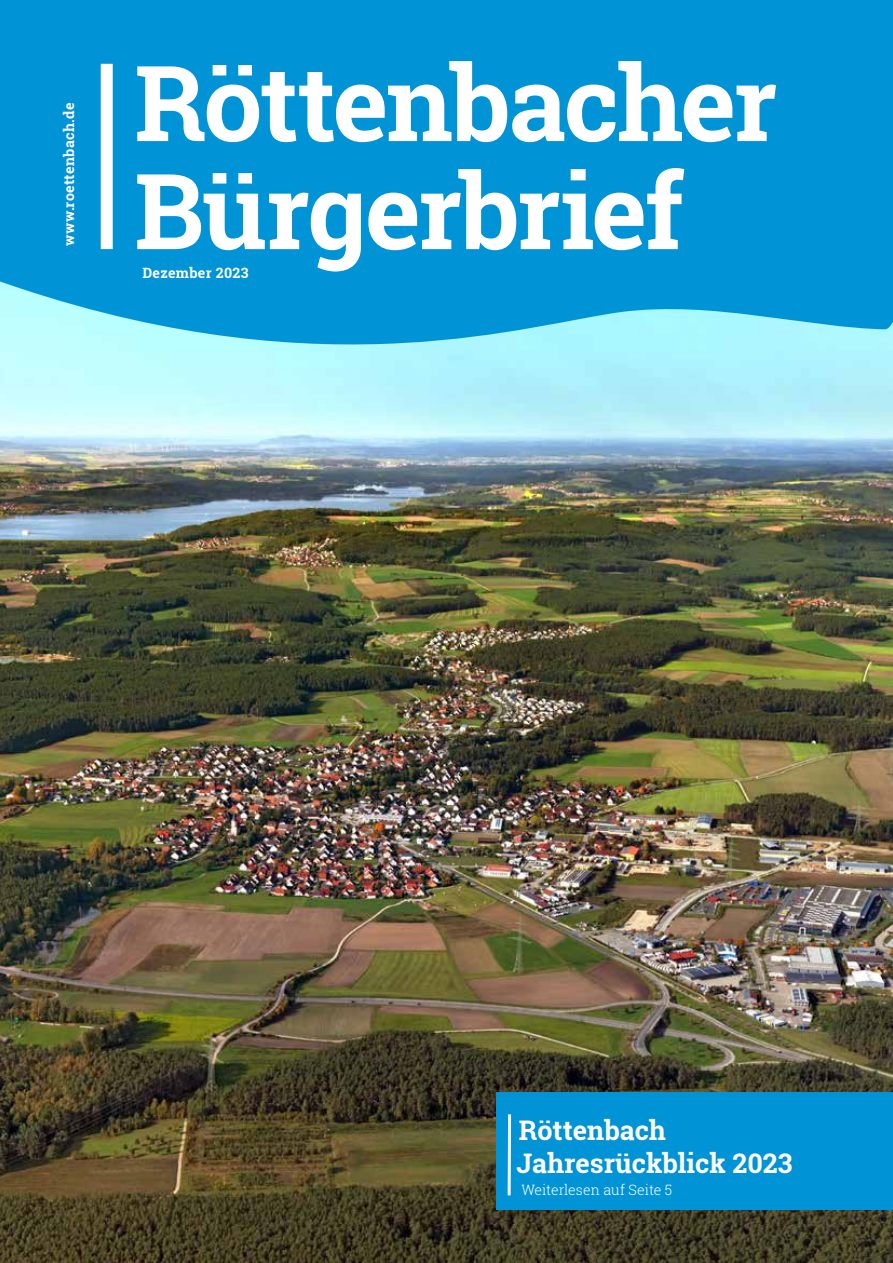
<style>
.page{position:relative;width:893px;height:1263px;background:#fff}
.page>*{position:absolute;margin:0;border:0;box-sizing:border-box;transform-origin:0 0}
.t1{font:700 105px "Roboto Slab";letter-spacing:-.025em;color:#fff}
.t2{font:700 27px/32.4px "Roboto Slab";color:#fff}
.t3{font:700 14.25px "Roboto Slab";letter-spacing:.02em;color:#fff}
.t4{font:300 14.25px "Roboto Slab";letter-spacing:-.005em;color:#fff}
</style>
<div class="page">
<img style="left:0;top:345px;width:893px;height:918px">
<div style="left:0;top:0;width:893px;height:345px;background:#0093d6"></div>
<div style="left:101px;top:64px;width:12px;height:185px;background:#fff"></div>
<div style="left:497px;top:1092px;width:396px;height:117px;background:#0093d6"></div>
<hr style="left:508px;top:1114px;width:3px;height:81px;background:#fff">
<p class="t3" style="left:59px;top:246px;width:144px;rotate:-90deg">www.roettenbach.de</p>
<h1 class="t1" style="left:134px;top:31px;width:644px">Röttenbacher</h1>
<h1 class="t1" style="left:134px;top:139px;width:550px">Bürgerbrief</h1>
<p class="t3" style="left:142px;top:263px;width:107px">Dezember 2023</p>
<h2 class="t2" style="left:517px;top:1114px;width:277px">Röttenbach<br>Jahresrückblick 2023</h2>
<p class="t4" style="left:521px;top:1180px;width:152px">Weiterlesen auf Seite 5</p>
</div>
